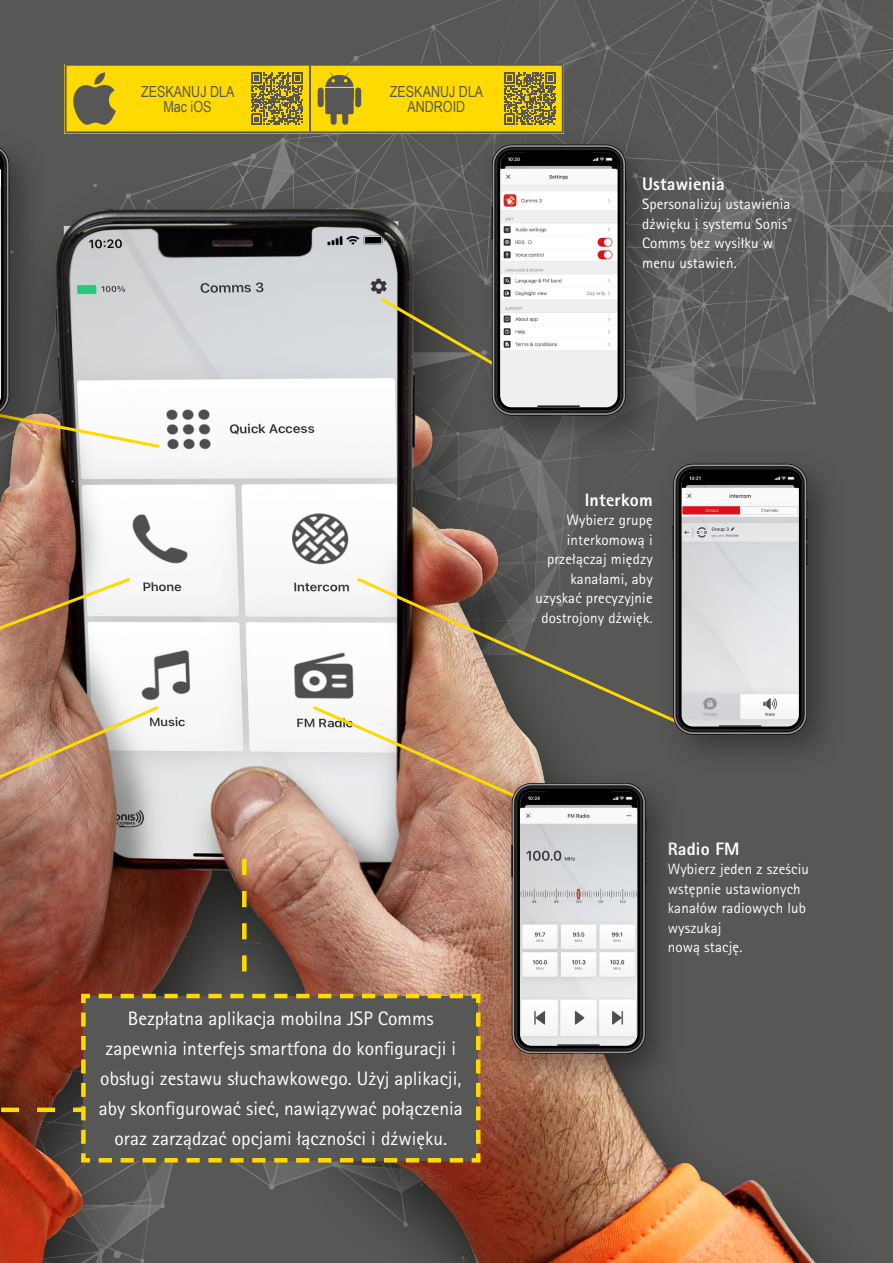
<style>
.page{position:relative;width:893px;height:1263px;background:#fff}
.page>*{position:absolute;margin:0;border:0;box-sizing:border-box;transform-origin:0 0}
.t1{font:19.5px/30px "Rotis Sans Serif Pro";color:#fff;text-align:center}
.t2{font:800 18px "Rotis Sans Serif Pro";letter-spacing:.01em;color:#fff}
.t3{font:15.3px/15.3px "Arial Narrow";color:#575756;text-align:center}
.t4{font:15px/19.5px "Rotis Sans Serif Pro";letter-spacing:.01em;color:#fff}
</style>
<div class="page">
<img style="left:0;top:0;width:893px;height:1263px">
<img style="left:0;top:196px;width:880px;height:1067px">
<svg style="left:647px;top:575px;width:9px;height:154px"></svg>
<div style="left:495px;top:767px;width:192px;height:327px;background:#000;opacity:.35"></div>
<div style="left:656px;top:447px;width:192px;height:328px;background:#000;opacity:.35"></div>
<svg style="left:672px;top:464px;width:137px;height:271px;background:#b4b2b4"></svg>
<hr style="left:732px;top:473px;width:16px;height:3px;background:#000">
<div style="left:0;top:128px;width:50px;height:328px;background:#000;opacity:.35"></div>
<svg style="left:0;top:145px;width:163px;height:305px;background:#868581"></svg>
<div style="left:475px;top:128px;width:192px;height:328px;background:#000;opacity:.35"></div>
<svg style="left:377px;top:145px;width:250px;height:270px"></svg>
<hr style="left:551px;top:154px;width:16px;height:3px;background:#000">
<div style="left:65px;top:64px;width:499px;height:69px;background:#ffda00"></div>
<hr style="left:65px;top:64px;width:65px;height:2px;background:#575756">
<hr style="left:65px;top:66px;width:2px;height:65px;background:#575756">
<hr style="left:130px;top:64px;width:115px;height:2px;background:#575756">
<hr style="left:245px;top:64px;width:65px;height:2px;background:#575756">
<hr style="left:310px;top:64px;width:64px;height:2px;background:#575756">
<hr style="left:309px;top:66px;width:2px;height:65px;background:#575756">
<hr style="left:374px;top:64px;width:124px;height:2px;background:#575756">
<hr style="left:498px;top:64px;width:66px;height:2px;background:#575756">
<hr style="left:562px;top:66px;width:2px;height:65px;background:#575756">
<hr style="left:65px;top:131px;width:65px;height:2px;background:#575756">
<hr style="left:130px;top:131px;width:115px;height:2px;background:#575756">
<hr style="left:245px;top:131px;width:65px;height:2px;background:#575756">
<hr style="left:310px;top:131px;width:64px;height:2px;background:#575756">
<hr style="left:374px;top:131px;width:124px;height:2px;background:#575756">
<hr style="left:498px;top:131px;width:66px;height:2px;background:#575756">
<svg style="left:73px;top:72px;width:43px;height:53px"></svg>
<svg style="left:251px;top:72px;width:52px;height:53px"></svg>
<div style="left:325px;top:89px;width:29px;height:25px;background:#575756;border-radius:2px"></div>
<div style="left:355px;top:88px;width:6px;height:19px;background:#575756;border-radius:3px"></div>
<div style="left:318px;top:88px;width:6px;height:19px;background:#575756;border-radius:3px"></div>
<svg style="left:325px;top:72px;width:28px;height:15px"></svg>
<div style="left:342px;top:105px;width:6px;height:20px;background:#575756;border-radius:3px"></div>
<div style="left:331px;top:105px;width:6px;height:20px;background:#575756;border-radius:3px"></div>
<svg style="left:504px;top:72px;width:52px;height:53px"></svg>
<svg style="left:0;top:575px;width:647px;height:573px"></svg>
<svg style="left:79px;top:991px;width:404px;height:174px;background:#5f5c51"></svg>
<p class="t3" style="left:141px;top:83px;width:95px">ZESKANUJ DLA<br>Mac iOS</p>
<p class="t3" style="left:390px;top:83px;width:95px">ZESKANUJ DLA<br>ANDROID</p>
<p class="t2" style="left:642px;top:172px;width:84px">Ustawienia</p>
<p class="t4" style="left:642px;top:195px;width:151px">Spersonalizuj ustawienia dźwięku i systemu Sonis<sup>®<br></sup>Comms bez wysiłku w menu ustawień.</p>
<p class="t2" style="left:585px;top:488px;width:69px">Interkom</p>
<p class="t4" style="left:536px;top:511px;width:119px;text-align:right">Wybierz grupę interkomową i przełączaj między kanałami, aby uzyskać precyzyjnie dostrojony dźwięk.</p>
<h1 class="t1" style="left:99px;top:1003px;width:365px">Bezpłatna aplikacja mobilna JSP Comms zapewnia interfejs smartfona do konfiguracji i obsługi zestawu słuchawkowego. Użyj aplikacji, aby skonfigurować sieć, nawiązywać połączenia oraz zarządzać opcjami łączności i dźwięku.</h1>
<p class="t2" style="left:668px;top:837px;width:73px">Radio FM</p>
<p class="t4" style="left:668px;top:859px;width:143px">Wybierz jeden z sześciu wstępnie ustawionych kanałów radiowych lub wyszukaj<br>nową stację.</p>
</div>
